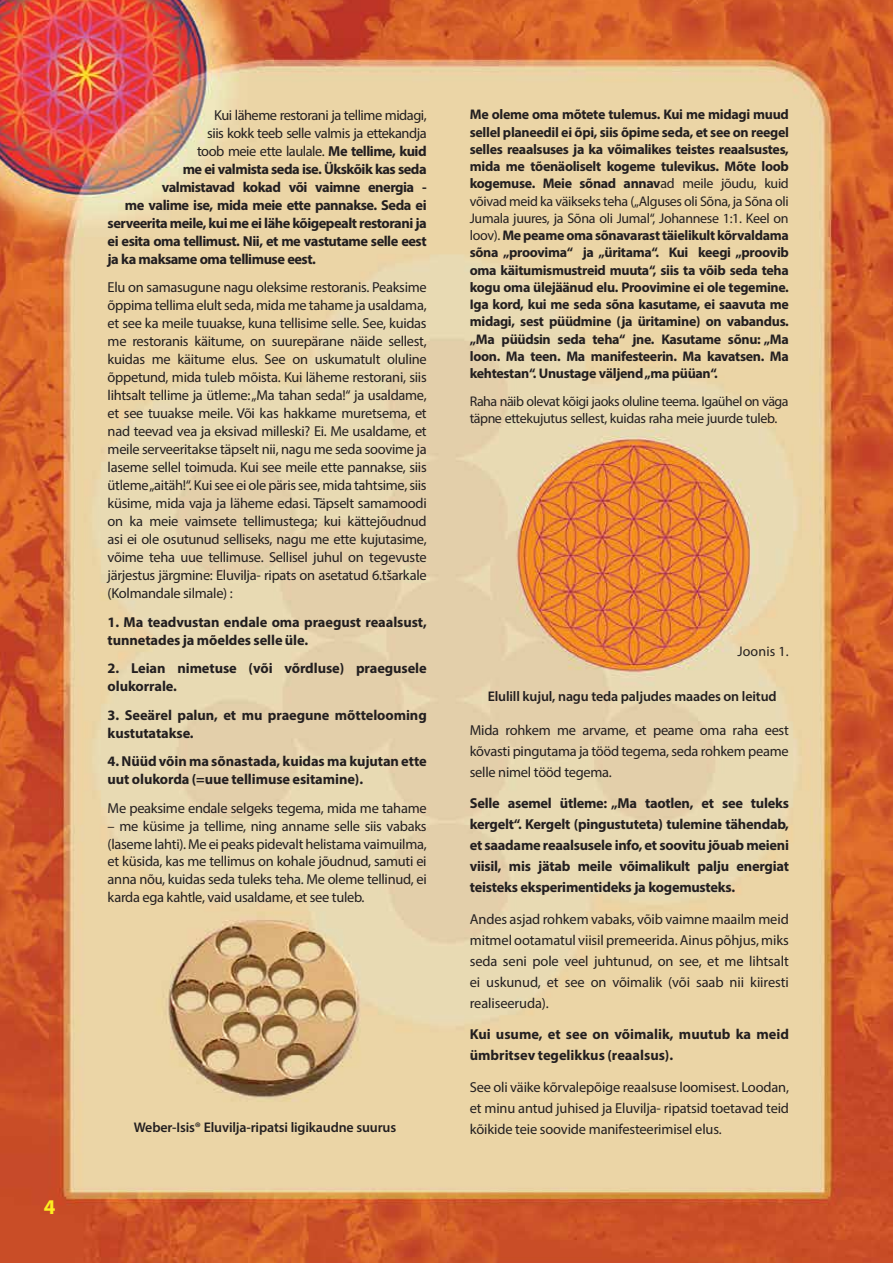
<style>
.page{position:relative;width:893px;height:1263px;background:#fff}
.page>*{position:absolute;margin:0;border:0;box-sizing:border-box;transform-origin:0 0}
.t1{font:700 21px "Myriad Pro";color:#fcee21}
.t2{font:14.4px/18px "Myriad Pro";letter-spacing:-.02em;color:#231f20;text-align:justify}
.t3{font:700 14.4px/21px "Myriad Pro";letter-spacing:-.015em;color:#231f20}
.t4{font:700 14.4px "Myriad Pro";letter-spacing:-.035em;color:#231f20}
.t5{font:700 13.95px/17.2px "Myriad Pro";letter-spacing:-.025em;color:#231f20;text-align:justify}
.t6{font:13.95px/17.2px "Myriad Pro";letter-spacing:-.035em;color:#231f20}
.t7{font:600 13.95px "Myriad Pro";letter-spacing:-.01em;color:#231f20}
.s1{font-weight:700}
.s2{font-weight:400}
.s3{font-size:13.95px}
</style>
<div class="page">
<img style="left:0;top:0;width:893px;height:1263px">
<h1 class="t1" style="left:44px;top:1193px;width:13px">4</h1>
<p class="t2" style="left:214px;top:106px;width:214px">Kui läheme restorani ja tellime midagi,</p>
<p class="t2" style="left:207px;top:124px;width:221px">siis kokk teeb selle valmis ja ettekandja</p>
<p class="t2" style="left:197px;top:142px;width:231px">toob meie ette laulale. <span class="s1">Me tellime, kuid</span></p>
<p class="t4" style="left:183px;top:159px;width:245px">me ei valmista seda ise. Ükskõik kas seda</p>
<p class="t4" style="left:162px;top:177px;width:266px">valmistavad kokad või vaimne energia -</p>
<p class="t4" style="left:125px;top:195px;width:303px">me valime ise, mida meie ette pannakse. Seda ei</p>
<p class="t4" style="left:108px;top:213px;width:321px">serveerita meile, kui me ei lähe kõigepealt restorani ja</p>
<p class="t4" style="left:108px;top:231px;width:321px">ei esita oma tellimust. Nii, et me vastutame selle eest</p>
<p class="t4" style="left:108px;top:249px;width:210px">ja ka maksame oma tellimuse eest.</p>
<p class="t2" style="left:108px;top:278px;width:321px">Elu on samasugune nagu oleksime restoranis. Peaksime õppima tellima elult seda, mida me tahame ja usaldama, et see ka meile tuuakse, kuna tellisime selle. See, kuidas me restoranis käitume, on suurepärane näide sellest, kuidas me käitume elus. See on uskumatult oluline õppetund, mida tuleb mõista. Kui läheme restorani, siis lihtsalt tellime ja ütleme: „Ma tahan seda!“ ja usaldame, et see tuuakse meile. Või kas hakkame muretsema, et nad teevad vea ja eksivad milleski? Ei. Me usaldame, et meile serveeritakse täpselt nii, nagu me seda soovime ja laseme sellel toimuda. Kui see meile ette pannakse, siis ütleme „aitäh!“. Kui see ei ole päris see, mida tahtsime, siis küsime, mida vaja ja läheme edasi. Täpselt samamoodi on ka meie vaimsete tellimustega; kui kättejõudnud asi ei ole osutunud selliseks, nagu me ette kujutasime, võime teha uue tellimuse. Sellisel juhul on tegevuste järjestus järgmine: Eluvilja- ripats on asetatud 6.tšarkale (Kolmandale silmale) :</p>
<p class="t3" style="left:108px;top:612px;width:321px;line-height:18px">1. Ma teadvustan endale oma praegust reaalsust, tunnetades ja mõeldes selle üle.</p>
<p class="t3" style="left:108px;top:659px;width:321px;line-height:18px">2. Leian nimetuse (või võrdluse) praegusele olukorrale.</p>
<p class="t3" style="left:108px;top:705px;width:321px;line-height:18px">3. Seeärel palun, et mu praegune mõttelooming kustutatakse.</p>
<p class="t3" style="left:108px;top:752px;width:321px;line-height:18px">4. Nüüd võin ma sõnastada, kuidas ma kujutan ette uut olukorda (=uue tellimuse esitamine).</p>
<p class="t2" style="left:108px;top:798px;width:321px">Me peaksime endale selgeks tegema, mida me tahame</p>
<p class="t2" style="left:108px;top:816px;width:321px">– me küsime ja tellime, ning anname selle siis vabaks (laseme lahti). Me ei peaks pidevalt helistama vaimuilma, et küsida, kas me tellimus on kohale jõudnud, samuti ei anna nõu, kuidas seda tuleks teha. Me oleme tellinud, ei karda ega kahtle, vaid usaldame, et see tuleb.</p>
<p class="t7" style="left:134px;top:1119px;width:264px">Weber-Isis® Eluvilja-ripatsi ligikaudne suurus</p>
<p class="t5" style="left:470px;top:106px;width:321px">Me oleme oma mõtete tulemus. Kui me midagi muud sellel planeedil ei õpi, siis õpime seda, et see on reegel selles reaalsuses ja ka võimalikes teistes reaalsustes, mida me tõenäoliselt kogeme tulevikus. Mõte loob kogemuse. Meie sõnad annav<span class="s2">ad meile jõudu, kuid võivad meid ka väikseks teha („Alguses oli Sõna, ja Sõna oli Jumala juures, ja Sõna oli Jumal“, Johannese 1:1. Keel on loov).</span> Me peame oma sõnavarast täielikult kõrvaldama sõna „proovima“ ja „üritama“. Kui keegi „proovib oma käitumismustreid muuta“, siis ta võib seda teha kogu oma ülejäänud elu. Proovimine ei ole tegemine.<br>Iga kord, kui me seda sõna kasutame, ei saavuta me midagi, sest püüdmine (ja üritamine) on vabandus. „Ma püüdsin seda teha“ jne. Kasutame sõnu: „Ma loon. Ma teen. Ma manifesteerin. Ma kavatsen. Ma kehtestan“. Unustage väljend „ma püüan“.</p>
<p class="t6" style="left:470px;top:392px;width:320px">Raha näib olevat kõigi jaoks oluline teema. Igaühel on väga täpne ettekujutus sellest, kuidas raha meie juurde tuleb.</p>
<p class="t6" style="left:737px;top:642px;width:53px">Joonis 1.</p>
<p class="t7" style="left:488px;top:687px;width:290px">Elulill kujul, nagu teda paljudes maades on leitud</p>
<p class="t2" style="left:470px;top:719px;width:320px;line-height:21px">Mida rohkem me arvame, et peame oma raha eest kõvasti pingutama ja tööd tegema, seda rohkem peame selle nimel tööd tegema.</p>
<p class="t3" style="left:470px;top:792px;width:321px;text-align:justify">Selle asemel ütleme: „Ma taotlen, et see tuleks kergelt“. Kergelt (pingustuteta) tulemine tähendab, et saadame reaalsusele info, et soovitu jõuab meieni viisil, mis jätab meile võimalikult palju energiat teisteks eksperimentideks ja kogemusteks.</p>
<p class="t2" style="left:470px;top:908px;width:320px;line-height:21px">Andes asjad rohkem vabaks, võib vaimne maailm meid mitmel ootamatul viisil premeerida. Ainus põhjus, miks seda seni pole veel juhtunud, on see, et me lihtsalt ei uskunud, et see on võimalik (või saab nii kiiresti realiseeruda).</p>
<p class="t3" style="left:470px;top:1023px;width:321px">Kui usume, et see on võimalik, muutub ka meid ümbritsev tegelikkus (reaalsus).</p>
<p class="t2" style="left:470px;top:1076px;width:321px;line-height:21px">See oli väike kõrvalepõige reaalsuse loomisest. Loodan, et minu antud juhised ja Eluvilja- ripatsid toetavad teid kõikide teie soovide manifesteerimisel elus<span class="s3">.</span></p>
</div>
